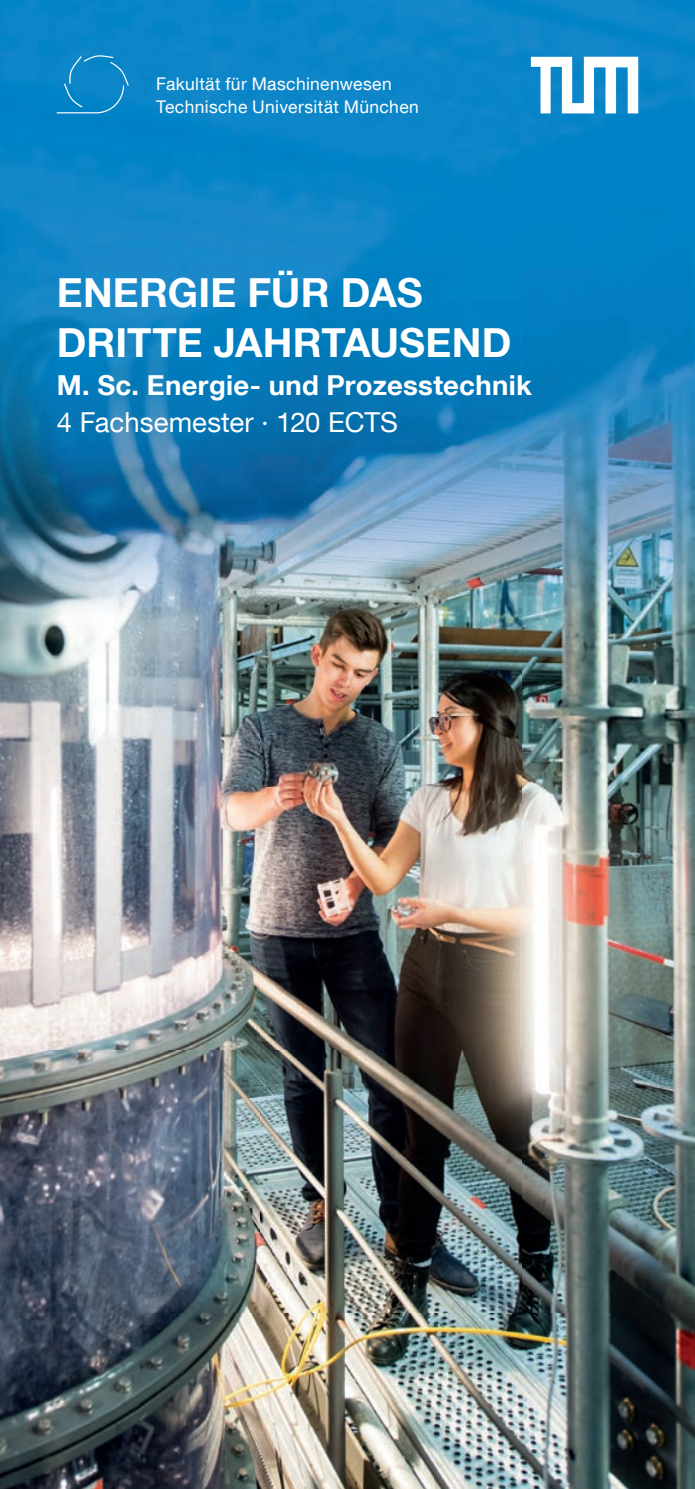
<style>
.page{position:relative;width:695px;height:1489px;background:#fff}
.page>*{position:absolute;margin:0;border:0;box-sizing:border-box;transform-origin:0 0}
.t1{font:700 40px/50px "TUM Neue Helvetica";color:#fff}
.t2{font:700 27.5px "TUM Neue Helvetica";letter-spacing:.01em;color:#fff}
.t3{font:27.5px "TUM Neue Helvetica";color:#fff}
.t4{font:17.5px/22.5px "TUM Neue Helvetica";letter-spacing:.02em;color:#fff}
</style>
<div class="page">
<img style="left:0;top:0;width:694px;height:1488px">
<svg style="left:531px;top:57px;width:107px;height:56px"></svg>
<svg style="left:57px;top:55px;width:72px;height:58px;background:#158bcb"></svg>
<p class="t4" style="left:156px;top:73px;width:264px">Fakultät für Maschinenwesen<br>Technische Universität München</p>
<h1 class="t1" style="left:57px;top:267px;width:456px">ENERGIE FÜR DAS<br>DRITTE JAHRTAUSEND</h1>
<h2 class="t2" style="left:57px;top:367px;width:476px">M. Sc. Energie- und Prozesstechnik</h2>
<h2 class="t3" style="left:57px;top:405px;width:343px">4 Fachsemester · 120 ECTS</h2>
</div>
